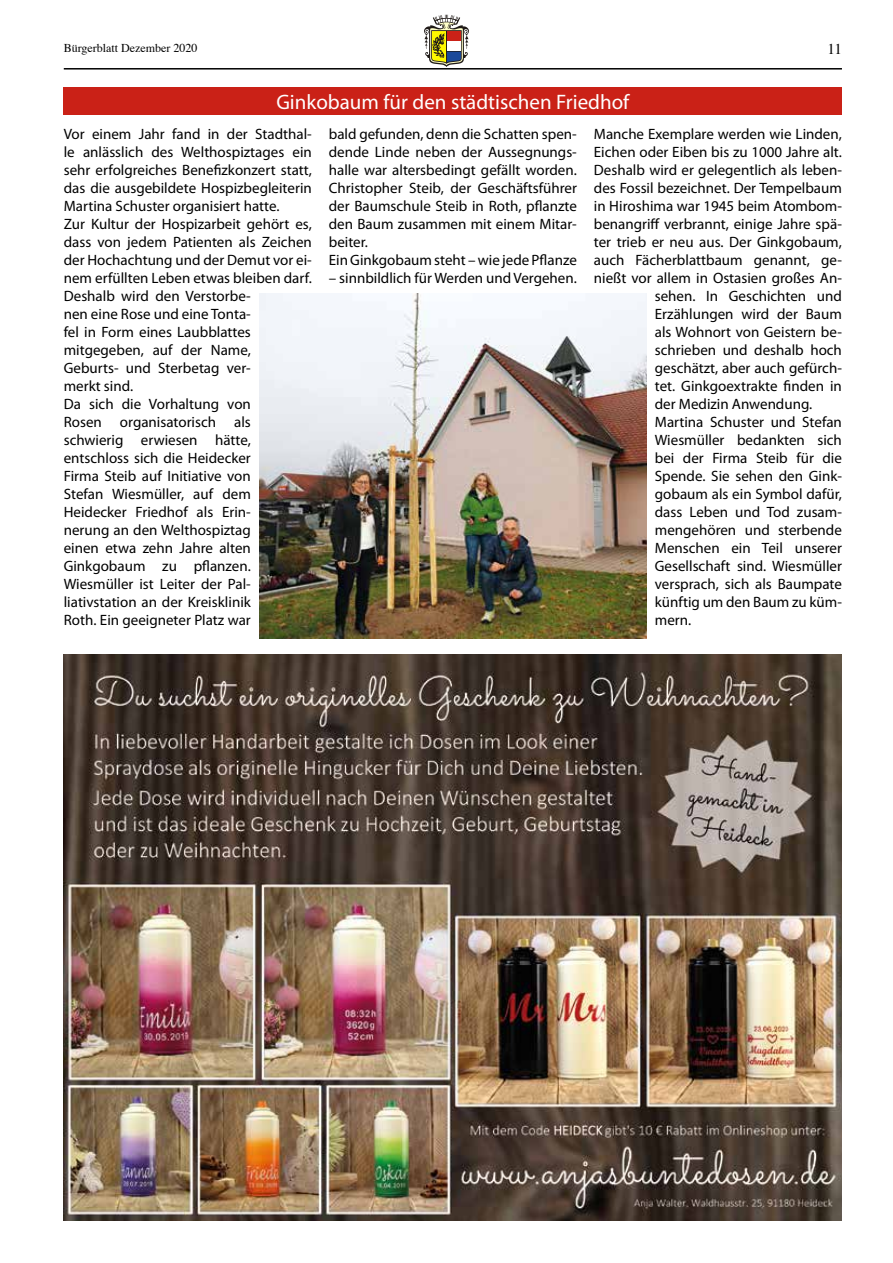
<style>
.page{position:relative;width:893px;height:1263px;background:#fff}
.page>*{position:absolute;margin:0;border:0;box-sizing:border-box;transform-origin:0 0}
.t1{font:21px "Myriad Pro";color:#fff}
.t2{font:15px/18px "Myriad Pro";color:#000}
.t3{font:15px "Times";color:#000}
.t4{font:12px "Times";color:#000}
</style>
<div class="page">
<hr style="left:64px;top:68px;width:778px;height:2px;background:#000">
<svg style="left:424px;top:15px;width:45px;height:52px"></svg>
<img style="left:64px;top:654px;width:778px;height:566px">
<img style="left:259px;top:294px;width:387px;height:344px">
<div style="left:64px;top:87px;width:778px;height:28px;background:#ca2117"></div>
<p class="t4" style="left:64px;top:36px;width:135px">Bürgerblatt Dezember 2020</p>
<p class="t3" style="left:827px;top:35px;width:16px">11</p>
<h1 class="t1" style="left:276px;top:89px;width:354px">Ginkobaum für den städtischen Friedhof</h1>
<p class="t2" style="left:329px;top:125px;width:250px">bald gefunden, denn die Schatten spen&shy;dende Linde neben der Aussegnungs&shy;halle war altersbedingt gefällt worden.<br>Christopher Steib, der Geschäftsführer der Baumschule Steib in Roth, pflanzte den Baum zusammen mit einem Mitar&shy;beiter.<br>Ein Ginkgobaum steht – wie jede Pflanze</p>
<p class="t2" style="left:329px;top:269px;width:250px">– sinnbildlich für Werden und Vergehen.</p>
<p class="t2" style="left:64px;top:125px;width:250px">Vor einem Jahr fand in der Stadthal&shy;le anlässlich des Welthospiztages ein sehr erfolgreiches Benefizkonzert statt, das die ausgebildete Hospizbegleiterin<br>Martina Schuster organisiert hatte.<br>Zur Kultur der Hospizarbeit gehört es, dass von jedem Patienten als Zeichen der Hochachtung und der Demut vor ei&shy;nem erfüllten Leben etwas bleiben darf.<br>Deshalb wird den Verstorbe-<br>nen eine Rose und eine Tonta-<br>fel in Form eines Laubblattes mitgegeben, auf der Name,<br>Geburts- und Sterbetag ver-<br>merkt sind.<br>Da sich die Vorhaltung von<br>Rosen organisatorisch als schwierig erwiesen hätte, entschloss sich die Heidecker<br>Firma Steib auf Initiative von<br>Stefan Wiesmüller, auf dem<br>Heidecker Friedhof als Erin-<br>nerung an den Welthospiztag<br>einen etwa zehn Jahre alten<br>Ginkgobaum zu pflanzen.<br>Wiesmüller ist Leiter der Pal&shy;liativstation an der Kreisklinik<br>Roth. Ein geeigneter Platz war</p>
<p class="t2" style="left:594px;top:125px;width:250px">Manche Exemplare werden wie Linden,</p>
<p class="t2" style="left:594px;top:143px;width:250px">Eichen oder Eiben bis zu 1000 Jahre alt.</p>
<p class="t2" style="left:594px;top:161px;width:250px">Deshalb wird er gelegentlich als leben-</p>
<p class="t2" style="left:594px;top:179px;width:250px">des Fossil bezeichnet. Der Tempelbaum</p>
<p class="t2" style="left:594px;top:197px;width:250px">in Hiroshima war 1945 beim Atombom-</p>
<p class="t2" style="left:594px;top:215px;width:250px">benangriff verbrannt, einige Jahre spä-</p>
<p class="t2" style="left:594px;top:233px;width:250px">ter trieb er neu aus. Der Ginkgobaum,</p>
<p class="t2" style="left:594px;top:251px;width:250px">auch Fächerblattbaum genannt, ge-</p>
<p class="t2" style="left:594px;top:269px;width:250px">nießt vor allem in Ostasien großes An-</p>
<p class="t2" style="left:655px;top:287px;width:189px">sehen. In Geschichten und</p>
<p class="t2" style="left:655px;top:305px;width:189px">Erzählungen wird der Baum</p>
<p class="t2" style="left:655px;top:323px;width:189px">als Wohnort von Geistern be-</p>
<p class="t2" style="left:655px;top:341px;width:189px">schrieben und deshalb hoch</p>
<p class="t2" style="left:655px;top:359px;width:189px">geschätzt, aber auch gefürch-</p>
<p class="t2" style="left:655px;top:377px;width:189px">tet. Ginkgoextrakte finden in</p>
<p class="t2" style="left:655px;top:395px;width:159px">der Medizin Anwendung.</p>
<p class="t2" style="left:655px;top:413px;width:189px">Martina Schuster und Stefan</p>
<p class="t2" style="left:655px;top:431px;width:189px">Wiesmüller bedankten sich</p>
<p class="t2" style="left:655px;top:449px;width:189px">bei der Firma Steib für die</p>
<p class="t2" style="left:655px;top:467px;width:189px">Spende. Sie sehen den Gink-</p>
<p class="t2" style="left:655px;top:485px;width:189px">gobaum als ein Symbol dafür,</p>
<p class="t2" style="left:655px;top:503px;width:189px">dass Leben und Tod zusam-</p>
<p class="t2" style="left:655px;top:521px;width:189px">mengehören und sterbende</p>
<p class="t2" style="left:655px;top:539px;width:189px">Menschen ein Teil unserer</p>
<p class="t2" style="left:655px;top:557px;width:189px">Gesellschaft sind. Wiesmüller</p>
<p class="t2" style="left:655px;top:575px;width:189px">versprach, sich als Baumpate</p>
<p class="t2" style="left:655px;top:593px;width:189px">künftig um den Baum zu küm-</p>
<p class="t2" style="left:655px;top:611px;width:38px">mern.</p>
</div>
